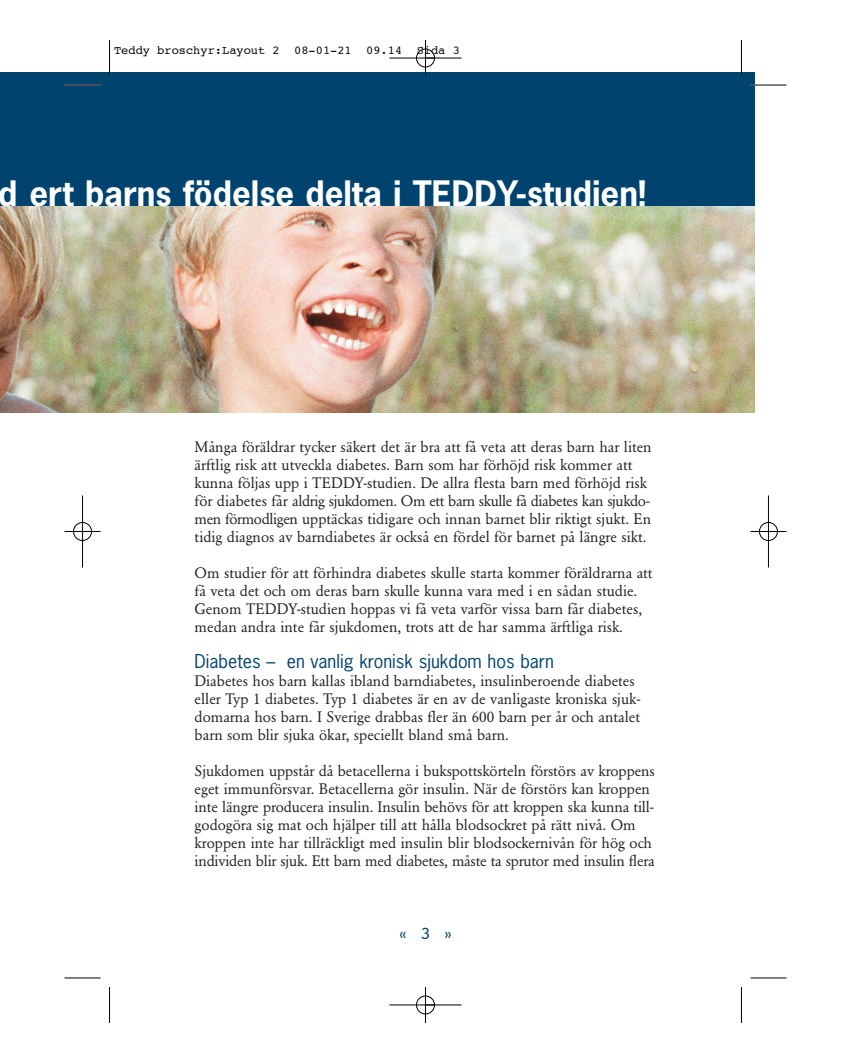
<style>
.page{position:relative;width:851px;height:1063px;background:#fff}
.page>*{position:absolute;margin:0;border:0;box-sizing:border-box;transform-origin:0 0}
.t1{font:700 33px "News Gothic";color:#fff}
.t2{font:18px "News Gothic";color:#00436f}
.t3{font:18px "Courier";color:#00436f}
.t4{font:15px/18px "Garamond BE";color:#231f20}
.t5{font:12px "Courier";color:#000}
</style>
<div class="page">
<img style="left:0;top:206px;width:754px;height:206px">
<div style="left:0;top:72px;width:754px;height:134px;background:#00436f"></div>
<hr style="left:109px;top:40px;width:1px;height:36px;background:#000">
<hr style="left:64px;top:85px;width:36px;height:1px;background:#000">
<hr style="left:741px;top:40px;width:1px;height:36px;background:#000">
<hr style="left:750px;top:85px;width:36px;height:1px;background:#000">
<hr style="left:109px;top:987px;width:1px;height:36px;background:#000">
<hr style="left:64px;top:978px;width:36px;height:1px;background:#000">
<hr style="left:741px;top:987px;width:1px;height:36px;background:#000">
<hr style="left:750px;top:978px;width:36px;height:1px;background:#000">
<div style="left:416px;top:49px;width:19px;height:18px;border:1px solid #fff;border-radius:50%"></div>
<div style="left:416px;top:996px;width:19px;height:18px;border:1px solid #fff;border-radius:50%"></div>
<hr style="left:389px;top:58px;width:72px;height:1px;background:#000">
<hr style="left:389px;top:1005px;width:72px;height:1px;background:#000">
<hr style="left:82px;top:495px;width:1px;height:72px;background:#000">
<hr style="left:768px;top:495px;width:1px;height:72px;background:#000">
<hr style="left:425px;top:40px;width:1px;height:36px;background:#000">
<hr style="left:425px;top:987px;width:1px;height:36px;background:#000">
<hr style="left:64px;top:531px;width:36px;height:1px;background:#000">
<hr style="left:750px;top:531px;width:36px;height:1px;background:#000">
<div style="left:416px;top:49px;width:18px;height:18px;border:1px solid #000;border-radius:50%"></div>
<div style="left:416px;top:996px;width:18px;height:18px;border:1px solid #000;border-radius:50%"></div>
<div style="left:73px;top:522px;width:19px;height:19px;border:1px solid #000;border-radius:50%"></div>
<div style="left:759px;top:522px;width:18px;height:19px;border:1px solid #000;border-radius:50%"></div>
<p class="t5" style="left:114px;top:45px;width:347px">Teddy broschyr:Layout 2 08-01-21 09.14 Sida 3</p>
<h1 class="t1" style="left:-1px;top:181px;width:648px">d ert barns födelse delta i TEDDY-studien!</h1>
<p class="t4" style="left:195px;top:439px;width:458px">Många föräldrar tycker säkert det är bra att få veta att deras barn har liten ärftlig risk att utveckla diabetes. Barn som har förhöjd risk kommer att kunna följas upp i TEDDY-studien. De allra flesta barn med förhöjd risk för diabetes får aldrig sjukdomen. Om ett barn skulle få diabetes kan sjukdo&shy;men förmodligen upptäckas tidigare och innan barnet blir riktigt sjukt. En tidig diagnos av barndiabetes är också en fördel för barnet på längre sikt.</p>
<p class="t4" style="left:195px;top:565px;width:459px">Om studier för att förhindra diabetes skulle starta kommer föräldrarna att få veta det och om deras barn skulle kunna vara med i en sådan studie.<br>Genom TEDDY-studien hoppas vi få veta varför vissa barn får diabetes, medan andra inte får sjukdomen, trots att de har samma ärftliga risk.</p>
<p class="t2" style="left:195px;top:654px;width:361px">Diabetes – en vanlig kronisk sjukdom hos barn</p>
<p class="t4" style="left:195px;top:673px;width:447px">Diabetes hos barn kallas ibland barndiabetes, insulinberoende diabetes eller Typ 1 diabetes. Typ 1 diabetes är en av de vanligaste kroniska sjuk&shy;domarna hos barn. I Sverige drabbas fler än 600 barn per år och antalet barn som blir sjuka ökar, speciellt bland små barn.</p>
<p class="t4" style="left:195px;top:763px;width:461px">Sjukdomen uppstår då betacellerna i bukspottskörteln förstörs av kroppens eget immunförsvar. Betacellerna gör insulin. När de förstörs kan kroppen inte längre producera insulin. Insulin behövs för att kroppen ska kunna till&shy;godogöra sig mat och hjälper till att hålla blodsockret på rätt nivå. Om kroppen inte har tillräckligt med insulin blir blodsockernivån för hög och individen blir sjuk. Ett barn med diabetes, måste ta sprutor med insulin flera</p>
<p class="t3" style="left:397px;top:925px;width:58px">« 3 »</p>
</div>
